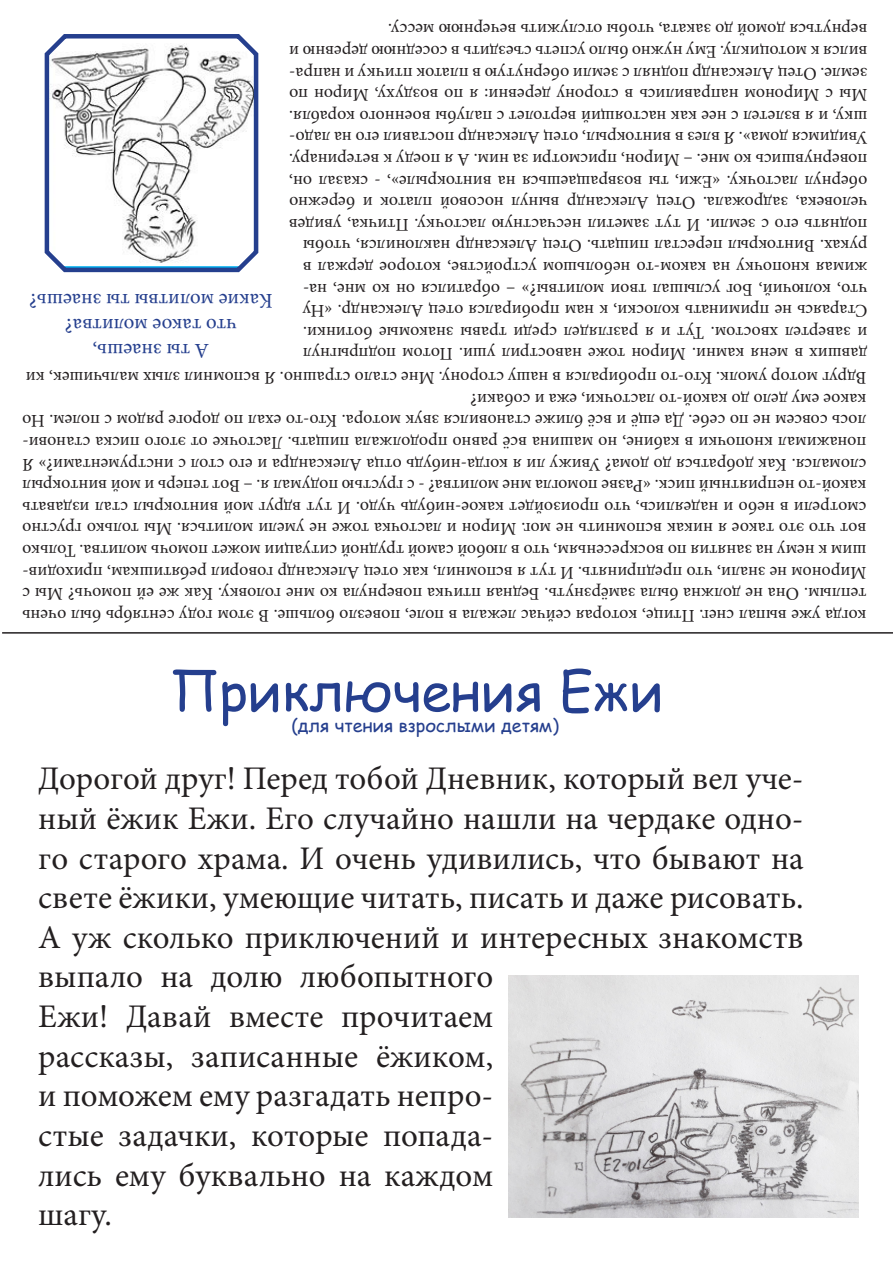
<style>
.page{position:relative;width:893px;height:1263px;background:#fff}
.page>*{position:absolute;margin:0;border:0;box-sizing:border-box;transform-origin:0 0}
.t1{font:54px "Comic Sans MS";color:#253f8e}
.t2{font:33px/39.6px "Minion Pro";color:#231f20}
.t3{font:21px "Minion Pro";color:#253f8e}
.t4{font:18px/21.6px "Minion Pro";color:#231f20;text-align:justify}
.t5{font:18px "Comic Sans MS";color:#253f8e}
</style>
<div class="page">
<hr style="left:2px;top:632px;width:891px;height:2px;background:#231f20">
<img style="left:508px;top:976px;width:351px;height:241px">
<svg style="left:44px;top:34px;width:215px;height:239px"></svg>
<p class="t3" style="left:273px;top:314px;width:245px;rotate:-180deg">Какие молитвы ты знаешь?</p>
<p class="t3" style="left:237px;top:340px;width:173px;rotate:-180deg">что такое молитва?</p>
<p class="t3" style="left:209px;top:365px;width:118px;rotate:-180deg">А ты знаешь,</p>
<p class="t4" style="left:867px;top:365px;width:580px;text-align:left;rotate:-180deg">давших в меня камни. Мирон тоже навострил уши. Потом подпрыгнул и завертел хвостом. Тут и я разглядел среди травы знакомые ботинки.<br>Стараясь не приминать колоски, к нам пробирался отец Александр. «Ну что, колючий, Бог услышал твои молитвы?» – обратился он ко мне, на&shy;жимая кнопочку на каком-то небольшом устройстве, которое держал в руках. Винтокрыл перестал пищать. Отец Александр наклонился, чтобы поднять его с земли. И тут заметил несчастную ласточку. Птичка, увидев человека, задрожала. Отец Александр вынул носовой платок и бережно обернул ласточку. «Ежи, ты возвращаешься на винтокрыле», - сказал он, повернувшись ко мне. – Мирон, присмотри за ним. А я поеду к ветеринару.<br>Увидимся дома». Я влез в винтокрыл, отец Александр поставил его на ладо&shy;шку, и я взлетел с нее как настоящий вертолет с палубы военного корабля.<br>Мы с Мироном направились в сторону деревни: я по воздуху, Мирон по земле. Отец Александр поднял с земли обернутую в платок птичку и напра&shy;вился к мотоциклу. Ему нужно было успеть съездить в соседнюю деревню и вернуться домой до заката, чтобы отслужить вечернюю мессу.</p>
<p class="t4" style="left:866px;top:389px;width:842px;rotate:-180deg">Вдруг мотор умолк. Кто-то пробирался в нашу сторону. Мне стало страшно. Я вспомнил злых мальчишек, ки</p>
<p class="t4" style="left:866px;top:626px;width:846px;rotate:-180deg">когда уже выпал снег. Птице, которая сейчас лежала в поле, повезло больше. В этом году сентябрь был очень теплым. Она не должна была замёрзнуть. Бедная птичка повернула ко мне головку. Как же ей помочь? Мы с Мироном не знали, что предпринять. И тут я вспомнил, как отец Александр говорил ребятишкам, приходив&shy;шим к нему на занятия по воскресеньям, что в любой самой трудной ситуации может помочь молитва. Только вот что это такое я никак вспомнить не мог. Мирон и ласточка тоже не умели молиться. Мы только грустно смотрели в небо и надеялись, что произойдет какое-нибудь чудо. И тут вдруг мой винтокрыл стал издавать какой-то неприятный писк. «Разве помогла мне молитва? - с грустью подумал я. – Вот теперь и мой винтокрыл сломался. Как добраться до дома? Увижу ли я когда-нибудь отца Александра и его стол с инструментами?» Я понажимал кнопочки в кабине, но машина всё равно продолжала пищать. Ласточке от этого писка станови&shy;лось совсем не по себе. Да ещё и всё ближе становился звук мотора. Кто-то ехал по дороге рядом с полем. Но какое ему дело до какой-то ласточки, ежа и собаки?</p>
<p class="t1" style="left:170px;top:651px;width:496px">Приключения Ежи</p>
<p class="t5" style="left:291px;top:713px;width:269px">(для чтения взрослыми детям)</p>
<p class="t2" style="left:38px;top:759px;width:767px">Дорогой друг! Перед тобой Дневник, который вел уче&shy;ный ёжик Ежи. Его случайно нашли на чердаке одно&shy;го старого храма. И очень удивились, что бывают на свете ёжики, умеющие читать, писать и даже рисовать.<br>А уж сколько приключений и интересных знакомств выпало на долю любопытного<br>Ежи! Давай вместе прочитаем<br>рассказы, записанные ёжиком,<br>и поможем ему разгадать непро-<br>стые задачки, которые попада-<br>лись ему буквально на каждом<br>шагу.</p>
</div>
